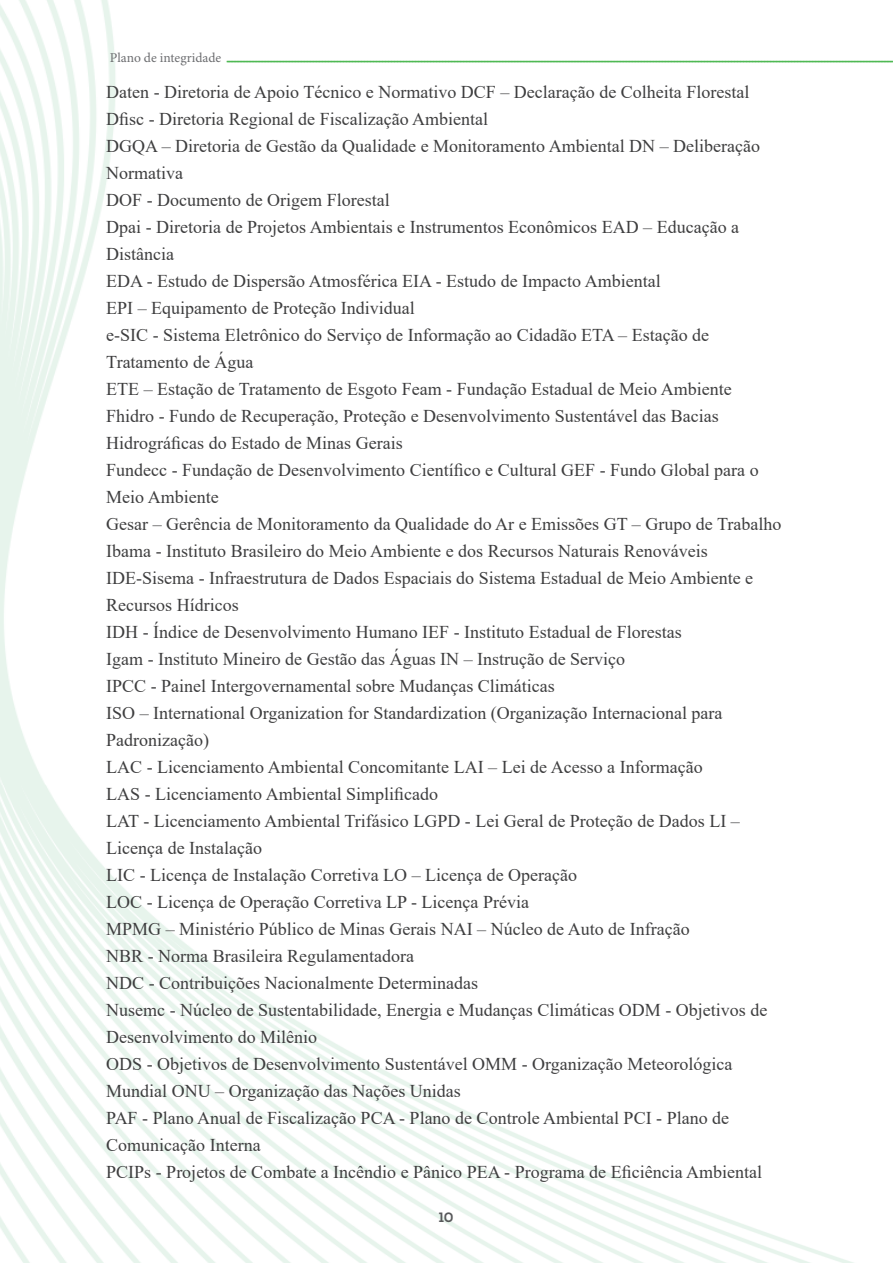
<style>
.page{position:relative;width:893px;height:1263px;background:#fff}
.page>*{position:absolute;margin:0;border:0;box-sizing:border-box;transform-origin:0 0}
.t1{font:18px/27px "Times New Roman";color:#3e3e3f}
.t2{font:13.5px "Minion Pro";color:#6c6d70}
.t3{font:700 13.5px "Nexa";color:#57585a}
</style>
<div class="page">
<img style="left:0;top:0;width:864px;height:785px">
<img style="left:0;top:785px;width:854px;height:478px">
<svg style="left:227px;top:61px;width:666px;height:2px"></svg>
<p class="t2" style="left:110px;top:50px;width:113px">Plano de integridade</p>
<p class="t1" style="left:106px;top:77px;width:677px">Daten - Diretoria de Apoio Técnico e Normativo DCF – Declaração de Colheita Florestal Dfisc - Diretoria Regional de Fiscalização Ambiental<br>DGQA – Diretoria de Gestão da Qualidade e Monitoramento Ambiental DN – Deliberação Normativa<br>DOF - Documento de Origem Florestal<br>Dpai - Diretoria de Projetos Ambientais e Instrumentos Econômicos EAD – Educação a Distância<br>EDA - Estudo de Dispersão Atmosférica EIA - Estudo de Impacto Ambiental<br>EPI – Equipamento de Proteção Individual<br>e-SIC - Sistema Eletrônico do Serviço de Informação ao Cidadão ETA – Estação de Tratamento de Água<br>ETE – Estação de Tratamento de Esgoto Feam - Fundação Estadual de Meio Ambiente Fhidro - Fundo de Recuperação, Proteção e Desenvolvimento Sustentável das Bacias Hidrográficas do Estado de Minas Gerais<br>Fundecc - Fundação de Desenvolvimento Científico e Cultural GEF - Fundo Global para o Meio Ambiente<br>Gesar – Gerência de Monitoramento da Qualidade do Ar e Emissões GT – Grupo de Trabalho Ibama - Instituto Brasileiro do Meio Ambiente e dos Recursos Naturais Renováveis IDE-Sisema - Infraestrutura de Dados Espaciais do Sistema Estadual de Meio Ambiente e Recursos Hídricos<br>IDH - Índice de Desenvolvimento Humano IEF - Instituto Estadual de Florestas<br>Igam - Instituto Mineiro de Gestão das Águas IN – Instrução de Serviço<br>IPCC - Painel Intergovernamental sobre Mudanças Climáticas<br>ISO – International Organization for Standardization (Organização Internacional para Padronização)<br>LAC - Licenciamento Ambiental Concomitante LAI – Lei de Acesso a Informação<br>LAS - Licenciamento Ambiental Simplificado<br>LAT - Licenciamento Ambiental Trifásico LGPD - Lei Geral de Proteção de Dados LI – Licença de Instalação<br>LIC - Licença de Instalação Corretiva LO – Licença de Operação<br>LOC - Licença de Operação Corretiva LP - Licença Prévia<br>MPMG – Ministério Público de Minas Gerais NAI – Núcleo de Auto de Infração<br>NBR - Norma Brasileira Regulamentadora<br>NDC - Contribuições Nacionalmente Determinadas<br>Nusemc - Núcleo de Sustentabilidade, Energia e Mudanças Climáticas ODM - Objetivos de Desenvolvimento do Milênio<br>ODS - Objetivos de Desenvolvimento Sustentável OMM - Organização Meteorológica Mundial ONU – Organização das Nações Unidas<br>PAF - Plano Anual de Fiscalização PCA - Plano de Controle Ambiental PCI - Plano de Comunicação Interna<br>PCIPs - Projetos de Combate a Incêndio e Pânico PEA - Programa de Eficiência Ambiental</p>
<p class="t3" style="left:439px;top:1209px;width:16px">10</p>
</div>
